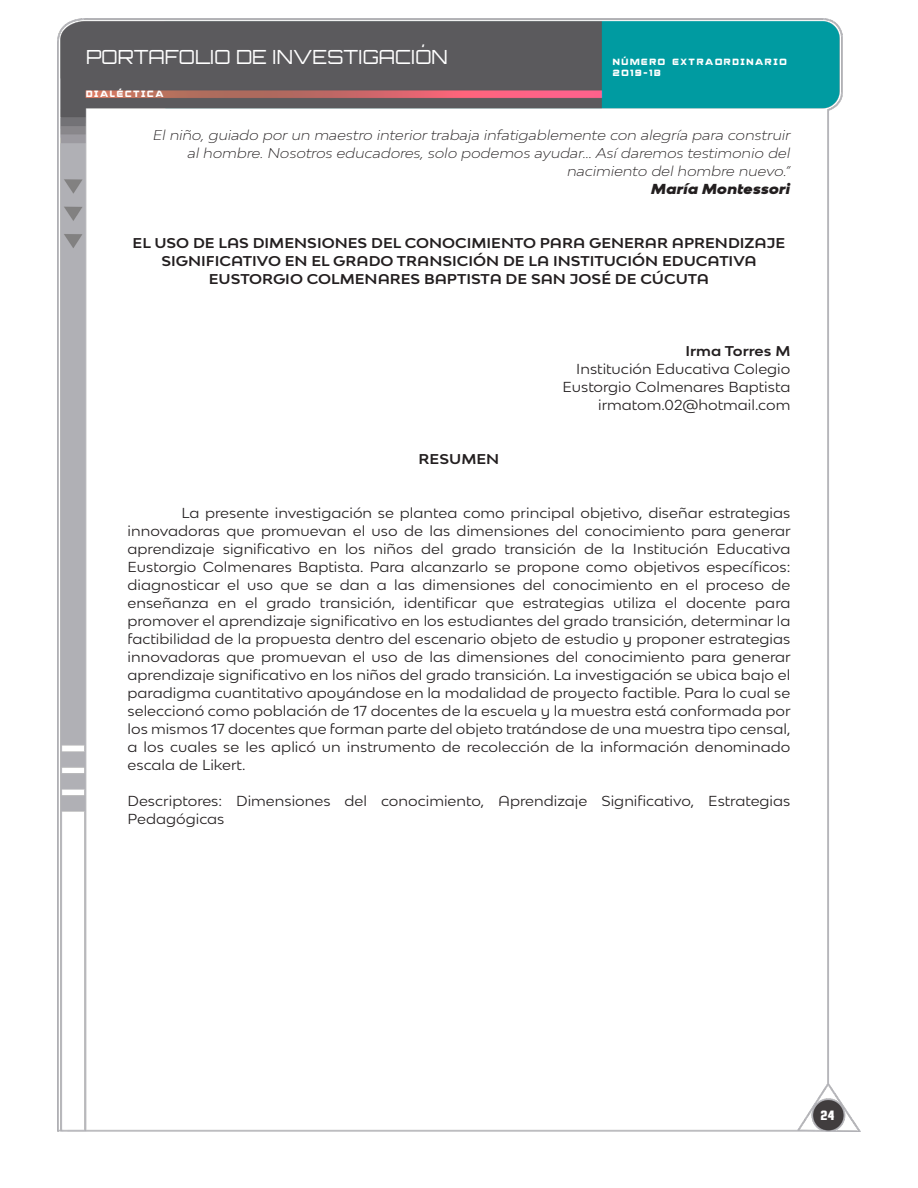
<style>
.page{position:relative;width:918px;height:1188px;background:#fff}
.page>*{position:absolute;margin:0;border:0;box-sizing:border-box;transform-origin:0 0}
.t1{font:19.5px "Orbitron";color:#fff}
.t2{font:700 16.5px "Motion Control";color:#fff}
.t3{font:expanded 13.5px/18px "Bw Modelica SS01";color:#231f20;text-align:justify}
.t4{font:italic 300 expanded 13.5px/18px "Bw Modelica";color:#231f20;text-align:right}
.t5{font:700 expanded 13.5px/18px "Bw Modelica SS01";color:#231f20;text-align:center}
.t6{font:italic 900 expanded 13.5px "Bw Modelica SS01";color:#231f20}
.t7{font:9px/10.8px "Praetorian";letter-spacing:.18em;color:#fff}
</style>
<div class="page">
<img style="left:58px;top:18px;width:802px;height:1114px">
<h1 class="t1" style="left:86px;top:44px;width:363px">PORTAFOLIO DE INVESTIGACIÓN</h1>
<p class="t7" style="left:86px;top:88px;width:79px">DIALÉCTICA</p>
<p class="t7" style="left:613px;top:56px;width:175px">NÚMERO EXTRAORDINARIO<br>2019-1B</p>
<p class="t4" style="left:153px;top:125px;width:639px">El niño, guiado por un maestro interior trabaja infatigablemente con alegría para construir al hombre. Nosotros educadores, solo podemos ayudar... Así daremos testimonio del nacimiento del hombre nuevo.”</p>
<p class="t6" style="left:651px;top:180px;width:141px">María Montessori</p>
<p class="t5" style="left:133px;top:233px;width:654px">EL USO DE LAS DIMENSIONES DEL CONOCIMIENTO PARA GENERAR APRENDIZAJE<br>SIGNIFICATIVO EN EL GRADO TRANSICIÓN DE LA INSTITUCIÓN EDUCATIVA<br>EUSTORGIO COLMENARES BAPTISTA DE SAN JOSÉ DE CÚCUTA</p>
<p class="t5" style="left:419px;top:449px;width:82px">RESUMEN</p>
<p class="t5" style="left:685px;top:341px;width:106px">Irma Torres M</p>
<p class="t3" style="left:576px;top:359px;width:216px">Institución Educativa Colegio</p>
<p class="t3" style="left:562px;top:377px;width:230px">Eustorgio Colmenares Baptista</p>
<p class="t3" style="left:598px;top:395px;width:194px">irmatom.02@hotmail.com</p>
<p class="t3" style="left:128px;top:503px;width:665px;text-indent:54px">La presente investigación se plantea como principal objetivo, diseñar estrategias innovadoras que promuevan el uso de las dimensiones del conocimiento para generar aprendizaje significativo en los niños del grado transición de la Institución Educativa Eustorgio Colmenares Baptista. Para alcanzarlo se propone como objetivos específicos: diagnosticar el uso que se dan a las dimensiones del conocimiento en el proceso de enseñanza en el grado transición, identificar que estrategias utiliza el docente para promover el aprendizaje significativo en los estudiantes del grado transición, determinar la factibilidad de la propuesta dentro del escenario objeto de estudio y proponer estrategias innovadoras que promuevan el uso de las dimensiones del conocimiento para generar aprendizaje significativo en los niños del grado transición. La investigación se ubica bajo el paradigma cuantitativo apoyándose en la modalidad de proyecto factible. Para lo cual se seleccionó como población de 17 docentes de la escuela y la muestra está conformada por los mismos 17 docentes que forman parte del objeto tratándose de una muestra tipo censal, a los cuales se les aplicó un instrumento de recolección de la información denominado escala de Likert.</p>
<p class="t3" style="left:128px;top:791px;width:664px">Descriptores: Dimensiones del conocimiento, Aprendizaje Significativo, Estrategias<br>Pedagógicas</p>
<p class="t2" style="left:821px;top:1108px;width:16px">24</p>
</div>
